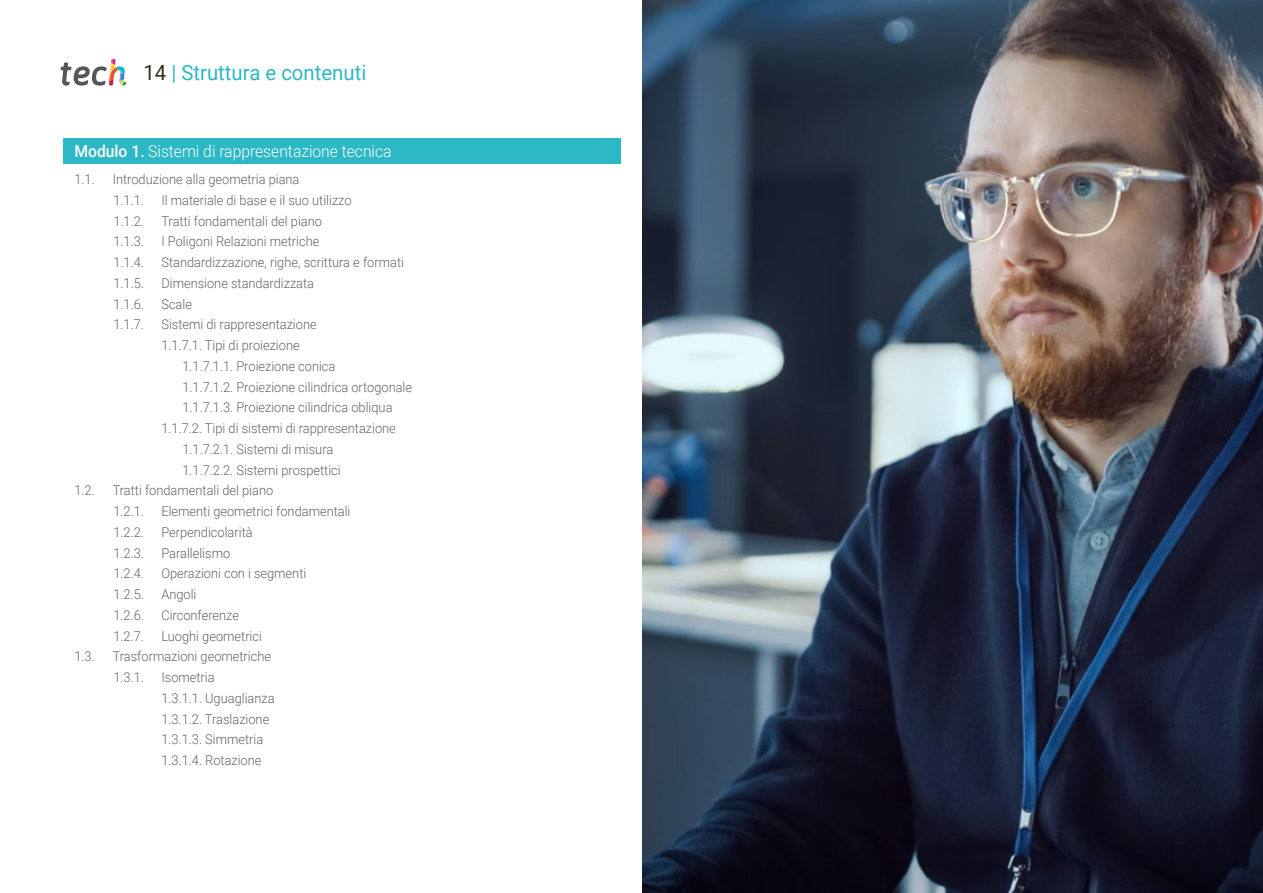
<style>
.page{position:relative;width:1263px;height:893px;background:#fff}
.page>*{position:absolute;margin:0;border:0;box-sizing:border-box;transform-origin:0 0}
.t1{font:21px "Roboto";color:#2db8c5}
.t2{font:300 16.5px "Roboto";color:#fff;scale:.95 1}
.t3{font:300 13.5px/20.7px "Roboto";color:#61646a;scale:.95 1}
.s1{color:#312e20}
.s2{font-weight:500}
</style>
<div class="page">
<img style="left:642px;top:0;width:621px;height:893px">
<svg style="left:61px;top:59px;width:65px;height:27px"></svg>
<div style="left:63px;top:138px;width:558px;height:25px;background:#2db8c5"></div>
<h1 class="t1" style="left:144px;top:57px;width:224px"><span class="s1">14</span> | Struttura e contenuti</h1>
<p class="t2" style="left:74px;top:140px;width:335px"><span class="s2">Modulo 1.</span> Sistemi di rappresentazione tecnica</p>
<p class="t3" style="left:74px;top:168px;width:23px">1.1.</p>
<p class="t3" style="left:113px;top:168px;width:198px">Introduzione alla geometria piana<br>1.1.1.</p>
<p class="t3" style="left:161px;top:189px;width:202px">Il materiale di base e il suo utilizzo</p>
<p class="t3" style="left:113px;top:210px;width:34px">1.1.2.</p>
<p class="t3" style="left:161px;top:210px;width:170px">Tratti fondamentali del piano</p>
<p class="t3" style="left:113px;top:231px;width:34px">1.1.3.</p>
<p class="t3" style="left:161px;top:231px;width:168px">I Poligoni Relazioni metriche</p>
<p class="t3" style="left:113px;top:251px;width:34px">1.1.4.</p>
<p class="t3" style="left:161px;top:251px;width:257px">Standardizzazione, righe, scrittura e formati</p>
<p class="t3" style="left:113px;top:272px;width:34px">1.1.5.</p>
<p class="t3" style="left:161px;top:272px;width:162px">Dimensione standardizzata</p>
<p class="t3" style="left:113px;top:293px;width:34px">1.1.6.</p>
<p class="t3" style="left:161px;top:293px;width:34px">Scale</p>
<p class="t3" style="left:113px;top:314px;width:34px">1.1.7.</p>
<p class="t3" style="left:161px;top:314px;width:165px">Sistemi di rappresentazione<br>1.1.7.1. Tipi di proiezione</p>
<p class="t3" style="left:182px;top:355px;width:163px">1.1.7.1.1. Proiezione conica</p>
<p class="t3" style="left:182px;top:376px;width:243px">1.1.7.1.2. Proiezione cilindrica ortogonale</p>
<p class="t3" style="left:182px;top:397px;width:223px">1.1.7.1.3. Proiezione cilindrica obliqua</p>
<p class="t3" style="left:161px;top:417px;width:248px">1.1.7.2. Tipi di sistemi di rappresentazione</p>
<p class="t3" style="left:182px;top:438px;width:160px">1.1.7.2.1. Sistemi di misura</p>
<p class="t3" style="left:182px;top:459px;width:168px">1.1.7.2.2. Sistemi prospettici</p>
<p class="t3" style="left:74px;top:480px;width:23px">1.2.</p>
<p class="t3" style="left:113px;top:480px;width:170px">Tratti fondamentali del piano<br>1.2.1.</p>
<p class="t3" style="left:161px;top:500px;width:200px">Elementi geometrici fondamentali</p>
<p class="t3" style="left:113px;top:521px;width:34px">1.2.2.</p>
<p class="t3" style="left:161px;top:521px;width:98px">Perpendicolarità</p>
<p class="t3" style="left:113px;top:542px;width:34px">1.2.3.</p>
<p class="t3" style="left:161px;top:542px;width:74px">Parallelismo</p>
<p class="t3" style="left:113px;top:563px;width:34px">1.2.4.</p>
<p class="t3" style="left:161px;top:563px;width:154px">Operazioni con i segmenti</p>
<p class="t3" style="left:113px;top:583px;width:34px">1.2.5.</p>
<p class="t3" style="left:161px;top:583px;width:38px">Angoli</p>
<p class="t3" style="left:113px;top:604px;width:34px">1.2.6.</p>
<p class="t3" style="left:161px;top:604px;width:83px">Circonferenze</p>
<p class="t3" style="left:113px;top:625px;width:34px">1.2.7.</p>
<p class="t3" style="left:161px;top:625px;width:107px">Luoghi geometrici</p>
<p class="t3" style="left:74px;top:646px;width:23px">1.3.</p>
<p class="t3" style="left:113px;top:646px;width:168px">Trasformazioni geometriche<br>1.3.1.</p>
<p class="t3" style="left:161px;top:666px;width:121px">Isometria<br>1.3.1.1. Uguaglianza<br>1.3.1.2. Traslazione<br>1.3.1.3. Simmetria<br>1.3.1.4. Rotazione</p>
</div>
